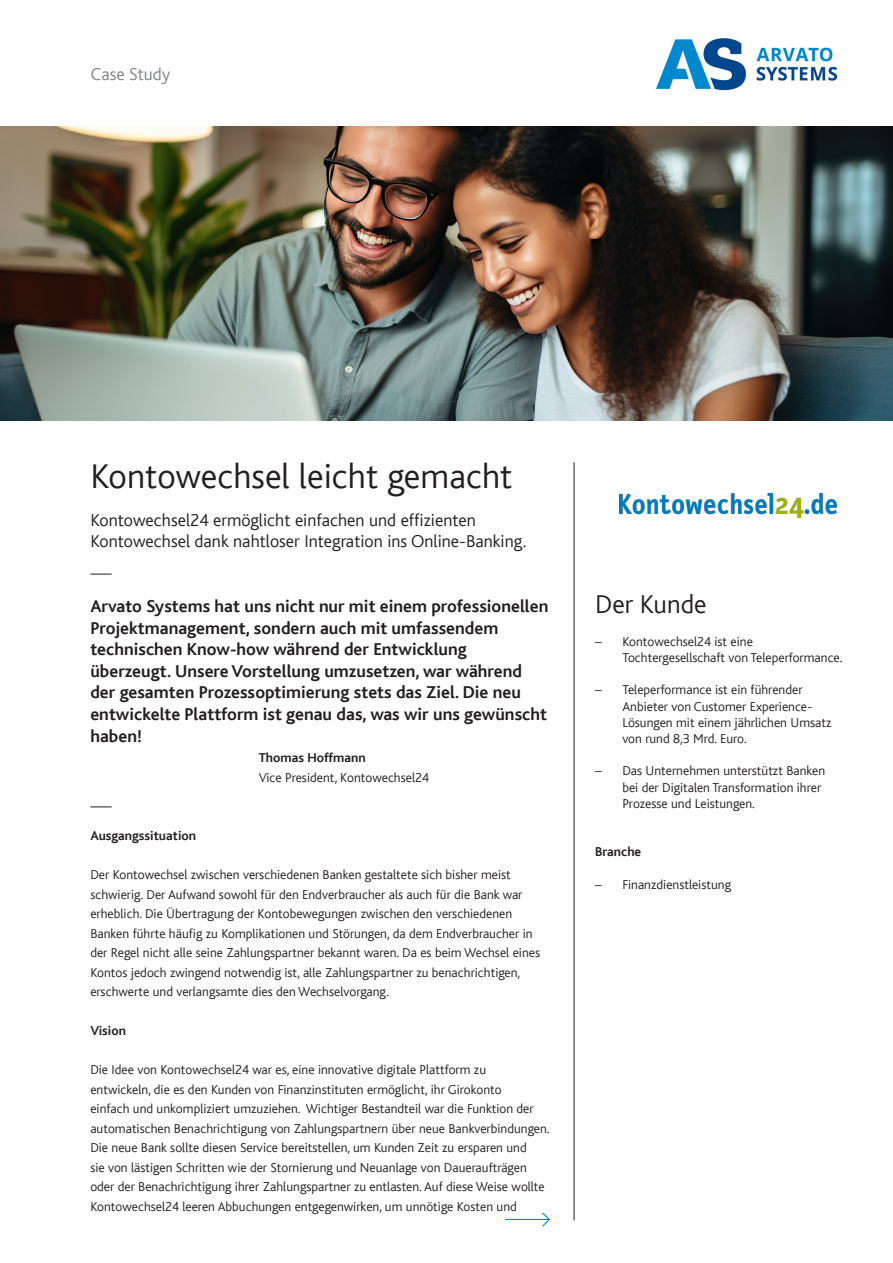
<style>
.page{position:relative;width:893px;height:1263px;background:#fff}
.page>*{position:absolute;margin:0;border:0;box-sizing:border-box;transform-origin:0 0}
.H3_grau{font:300 36px "Bliss";color:#231f20}
.t1{font:300 27px "Bliss";color:#231f20}
.H2_grau{font:700 18px/21.6px "Bliss";color:#231f20}
.Fliesstext_grau{font:300 18px/21.6px "Bliss";color:#231f20}
.Fliesstext_grau-2{font:300 18px "Bliss";color:#808285}
.Fliesstext_grau-3{font:300 13.5px/19.5px "Bliss";color:#231f20}
.Fliesstext_grau-4{font:700 13.5px "Bliss";color:#231f20}
</style>
<div class="page">
<img style="left:0;top:126px;width:893px;height:294px">
<hr style="left:505px;top:1219px;width:44px;height:1px;background:#0779b5">
<svg style="left:542px;top:1212px;width:8px;height:15px"></svg>
<hr style="left:574px;top:462px;width:1px;height:758px;background:#231f20">
<svg style="left:90px;top:574px;width:22px;height:1px"></svg>
<svg style="left:90px;top:807px;width:22px;height:1px"></svg>
<img style="left:619px;top:494px;width:217px;height:23px">
<img style="left:656px;top:38px;width:182px;height:53px">
<p class="Fliesstext_grau-2" style="left:91px;top:64px;width:81px">Case Study</p>
<p class="H3_grau" style="left:90px;top:457px;width:424px">Kontowechsel leicht gemacht</p>
<p class="Fliesstext_grau" style="left:90px;top:509px;width:437px">Kontowechsel24 ermöglicht einfachen und effizienten<br>Kontowechsel dank nahtloser Integration ins Online-Banking.</p>
<p class="H2_grau" style="left:90px;top:596px;width:460px">Arvato Systems hat uns nicht nur mit einem professionellen Projektmanagement, sondern auch mit umfassendem technischen Know-how während der Entwicklung überzeugt. Unsere Vorstellung umzusetzen, war während der gesamten Prozessoptimierung stets das Ziel. Die neu entwickelte Plattform ist genau das, was wir uns gewünscht haben!</p>
<p class="Fliesstext_grau-4" style="left:259px;top:751px;width:109px">Thomas Hoffmann</p>
<p class="Fliesstext_grau-3" style="left:259px;top:768px;width:172px">Vice President, Kontowechsel24</p>
<p class="Fliesstext_grau-4" style="left:90px;top:829px;width:107px">Ausgangssituation</p>
<p class="Fliesstext_grau-3" style="left:90px;top:865px;width:451px">Der Kontowechsel zwischen verschiedenen Banken gestaltete sich bisher meist schwierig. Der Aufwand sowohl für den Endverbraucher als auch für die Bank war erheblich. Die Übertragung der Kontobewegungen zwischen den verschiedenen Banken führte häufig zu Komplikationen und Störungen, da dem Endverbraucher in der Regel nicht alle seine Zahlungspartner bekannt waren. Da es beim Wechsel eines Kontos jedoch zwingend notwendig ist, alle Zahlungspartner zu benachrichtigen, erschwerte und verlangsamte dies den Wechselvorgang.</p>
<p class="Fliesstext_grau-4" style="left:90px;top:1024px;width:37px">Vision</p>
<p class="Fliesstext_grau-3" style="left:90px;top:1060px;width:461px">Die Idee von Kontowechsel24 war es, eine innovative digitale Plattform zu entwickeln, die es den Kunden von Finanzinstituten ermöglicht, ihr Girokonto<br>einfach und unkompliziert umzuziehen. Wichtiger Bestandteil war die Funktion der automatischen Benachrichtigung von Zahlungspartnern über neue Bankverbindungen.<br>Die neue Bank sollte diesen Service bereitstellen, um Kunden Zeit zu ersparen und<br>sie von lästigen Schritten wie der Stornierung und Neuanlage von Daueraufträgen oder der Benachrichtigung ihrer Zahlungspartner zu entlasten. Auf diese Weise wollte Kontowechsel24 leeren Abbuchungen entgegenwirken, um unnötige Kosten und</p>
<p class="t1" style="left:595px;top:590px;width:113px">Der Kunde</p>
<p class="Fliesstext_grau-3" style="left:622px;top:633px;width:222px;line-height:16.2px;text-indent:-27px">– Kontowechsel24 ist eine<br>Tochtergesellschaft von Teleperformance.</p>
<p class="Fliesstext_grau-3" style="left:622px;top:682px;width:211px;line-height:16.2px;text-indent:-27px">– Teleperformance ist ein führender Anbieter von Customer Experience-Lösungen mit einem jährlichen Umsatz von rund 8,3 Mrd. Euro.</p>
<p class="Fliesstext_grau-3" style="left:622px;top:763px;width:204px;line-height:16.2px;text-indent:-27px">– Das Unternehmen unterstützt Banken bei der Digitalen Transformation ihrer<br>Prozesse und Leistungen.</p>
<p class="Fliesstext_grau-4" style="left:595px;top:845px;width:47px">Branche</p>
<p class="Fliesstext_grau-3" style="left:595px;top:875px;width:137px">– Finanzdienstleistung</p>
</div>
